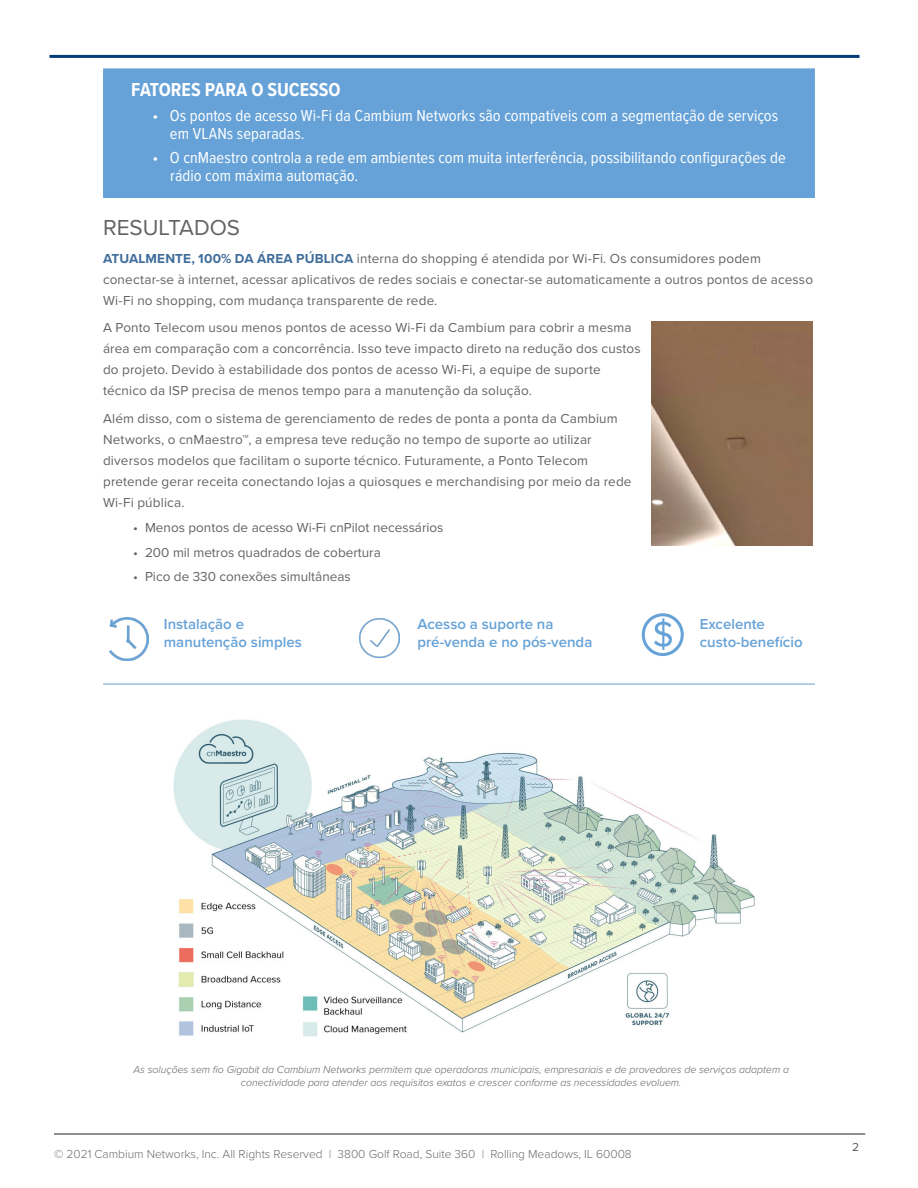
<style>
.page{position:relative;width:918px;height:1188px;background:#fff}
.page>*{position:absolute;margin:0;border:0;box-sizing:border-box;transform-origin:0 0}
.Body_Copy{font:22.5px "Proxima Nova";color:#636366}
.Body_Copy-2{font:700 19.5px "Proxima Nova Cond";color:#fff}
.t1{font:16.5px/18px "Proxima Nova Cond";letter-spacing:.005em;color:#fff}
.t2{font:600 15px/18px "Proxima Nova";color:#66a2d7}
.Body_Copy-3{font:13.5px/21px "Proxima Nova";letter-spacing:.01em;color:#636366}
.t3{font:300 12px "Proxima Nova";color:#6b6b6e}
.t4{font:12px "Proxima Nova";color:#58595b}
.t5{font:italic 300 10.5px/12.6px "Proxima Nova";color:#636366;text-align:center}
.s1{font-weight:700;color:#406d9b}
</style>
<div class="page">
<hr style="left:50px;top:55px;width:810px;height:3px;background:#003d79">
<hr style="left:54px;top:1134px;width:811px;height:1px;background:#231f20">
<img style="left:173px;top:719px;width:582px;height:318px">
<div style="left:103px;top:68px;width:712px;height:130px;background:#66a2d7;border:2px solid #66a2d7"></div>
<img style="left:651px;top:321px;width:162px;height:224px">
<hr style="left:103px;top:684px;width:712px;height:1px;background:#66a2d7">
<img style="left:109px;top:618px;width:39px;height:42px">
<img style="left:360px;top:619px;width:39px;height:39px">
<img style="left:641px;top:613px;width:43px;height:43px">
<p class="Body_Copy-2" style="left:131px;top:75px;width:211px">FATORES PARA O SUCESSO</p>
<p class="t1" style="left:170px;top:105px;width:610px;text-indent:-18px">• Os pontos de acesso Wi-Fi da Cambium Networks são compatíveis com a segmentação de serviços em VLANs separadas.</p>
<p class="t1" style="left:170px;top:148px;width:617px;text-indent:-18px">• O cnMaestro controla a rede em ambientes com muita interferência, possibilitando configurações de rádio com máxima automação.</p>
<p class="Body_Copy" style="left:103px;top:210px;width:138px">RESULTADOS</p>
<p class="Body_Copy-3" style="left:103px;top:247px;width:712px"><span class="s1">ATUALMENTE, 100% DA ÁREA PÚBLICA</span> interna do shopping é atendida por Wi-Fi. Os consumidores podem conectar-se à internet, acessar aplicativos de redes sociais e conectar-se automaticamente a outros pontos de acesso<br>Wi-Fi no shopping, com mudança transparente de rede.</p>
<p class="Body_Copy-3" style="left:103px;top:317px;width:539px">A Ponto Telecom usou menos pontos de acesso Wi-Fi da Cambium para cobrir a mesma área em comparação com a concorrência. Isso teve impacto direto na redução dos custos do projeto. Devido à estabilidade dos pontos de acesso Wi-Fi, a equipe de suporte técnico da ISP precisa de menos tempo para a manutenção da solução.</p>
<p class="Body_Copy-3" style="left:103px;top:407px;width:530px">Além disso, com o sistema de gerenciamento de redes de ponta a ponta da Cambium Networks, o cnMaestro™, a empresa teve redução no tempo de suporte ao utilizar diversos modelos que facilitam o suporte técnico. Futuramente, a Ponto Telecom pretende gerar receita conectando lojas a quiosques e merchandising por meio da rede Wi-Fi pública.</p>
<p class="Body_Copy-3" style="left:133px;top:516px;width:312px">• Menos pontos de acesso Wi-Fi cnPilot necessários</p>
<p class="Body_Copy-3" style="left:133px;top:541px;width:249px">• 200 mil metros quadrados de cobertura</p>
<p class="Body_Copy-3" style="left:133px;top:566px;width:219px">• Pico de 330 conexões simultâneas</p>
<p class="t2" style="left:164px;top:615px;width:140px">Instalação e manutenção simples</p>
<p class="t2" style="left:700px;top:615px;width:67px">Excelente</p>
<p class="t2" style="left:417px;top:615px;width:138px">Acesso a suporte na</p>
<p class="t2" style="left:417px;top:633px;width:176px">pré-venda e no pós-venda</p>
<p class="t2" style="left:700px;top:633px;width:104px">custo-benefício</p>
<p class="t5" style="left:133px;top:1063px;width:657px">As soluções sem fio Gigabit da Cambium Networks permitem que operadoras municipais, empresariais e de provedores de serviços adaptem a conectividade para atender aos requisitos exatos e crescer conforme as necessidades evoluem.</p>
<p class="t3" style="left:54px;top:1145px;width:579px">© 2021 Cambium Networks, Inc. All Rights Reserved | 3800 Golf Road, Suite 360 | Rolling Meadows, IL 60008</p>
<p class="t4" style="left:852px;top:1138px;width:9px">2</p>
</div>
